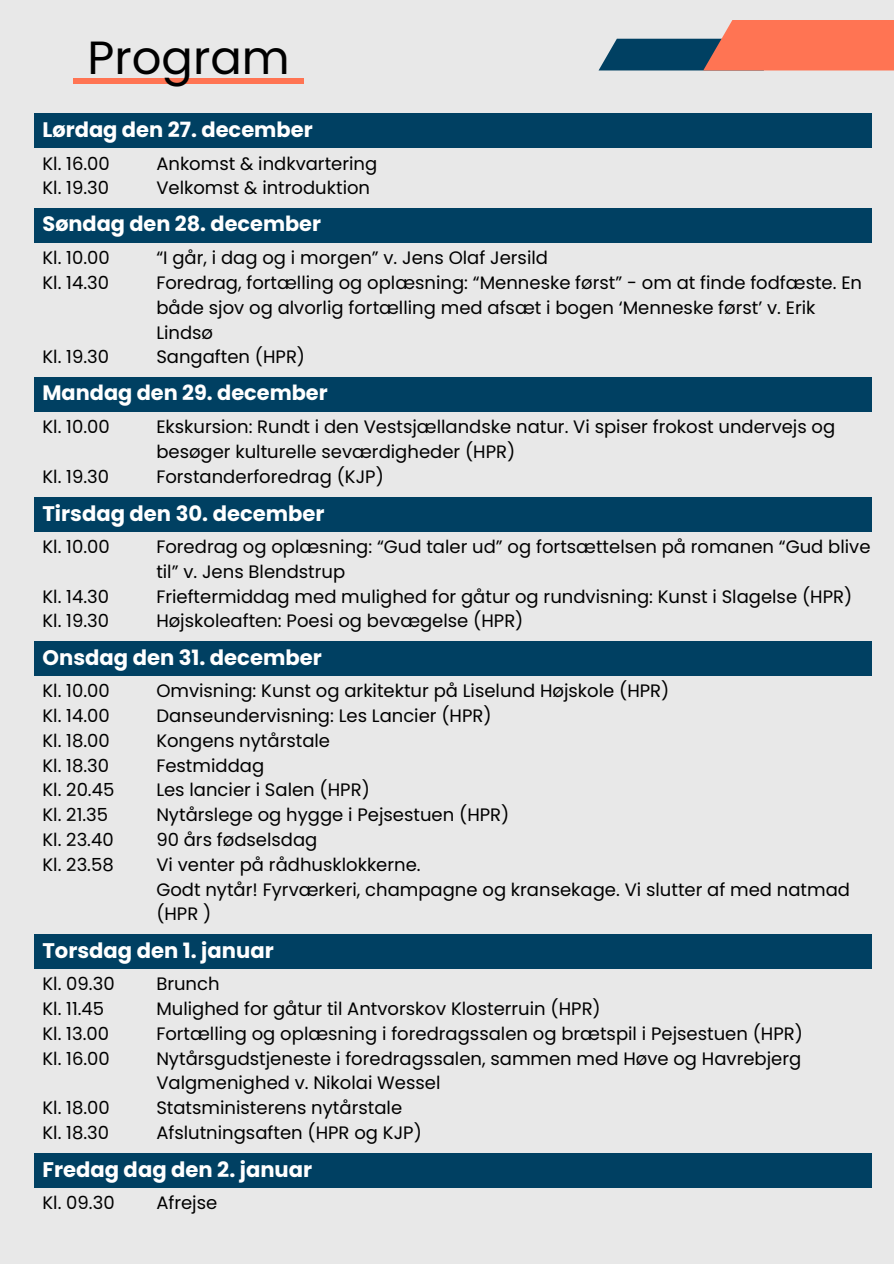
<style>
.page{position:relative;width:894px;height:1264px;background:#fff}
.page>*{position:absolute;margin:0;border:0;box-sizing:border-box;transform-origin:0 0}
.t1{font:46.5px "Poppins";color:#000}
.t2{font:700 21.15px "Poppins";color:#fff}
.t3{font:700 21px "Poppins";color:#fff}
.t4{font:700 20.85px "Poppins";color:#fff}
.t5{font:18px/24.8px "Poppins";color:#000}
</style>
<div class="page">
<div style="left:0;top:0;width:893px;height:1263px;background:#e8e8e8"></div>
<svg style="left:599px;top:20px;width:294px;height:50px"></svg>
<div style="left:73px;top:78px;width:231px;height:6px;background:#ff7453"></div>
<div style="left:34px;top:113px;width:837px;height:34px;background:#004062"></div>
<div style="left:34px;top:208px;width:837px;height:34px;background:#004062"></div>
<div style="left:34px;top:377px;width:837px;height:34px;background:#004062"></div>
<div style="left:34px;top:641px;width:837px;height:34px;background:#004062"></div>
<div style="left:34px;top:934px;width:837px;height:34px;background:#004062"></div>
<div style="left:34px;top:497px;width:837px;height:34px;background:#004062"></div>
<div style="left:34px;top:1152px;width:837px;height:35px;background:#004062"></div>
<h1 class="t1" style="left:87px;top:25px;width:204px">Program</h1>
<p class="t3" style="left:42px;top:115px;width:272px">Lørdag den 27. december</p>
<p class="t5" style="left:42px;top:151px;width:69px">Kl. 16.00</p>
<h2 class="t5" style="left:42px;top:176px;width:68px">Kl. 19.30</h2>
<p class="t5" style="left:156px;top:151px;width:222px">Ankomst &amp; indkvartering</p>
<p class="t5" style="left:156px;top:176px;width:215px">Velkomst &amp; introduktion</p>
<p class="t4" style="left:42px;top:209px;width:280px">Søndag den 28. december</p>
<p class="t5" style="left:42px;top:246px;width:69px">Kl. 10.00</p>
<p class="t5" style="left:42px;top:270px;width:68px">Kl. 14.30</p>
<h2 class="t5" style="left:42px;top:345px;width:68px">Kl. 19.30</h2>
<p class="t5" style="left:156px;top:246px;width:393px">“I går, i dag og i morgen” v. Jens Olaf Jersild</p>
<p class="t5" style="left:156px;top:270px;width:707px">Foredrag, fortælling og oplæsning: “Menneske først” - om at finde fodfæste. En både sjov og alvorlig fortælling med afsæt i bogen ‘Menneske først’ v. Erik<br>Lindsø</p>
<p class="t5" style="left:156px;top:345px;width:150px">Sangaften (HPR)</p>
<h2 class="t4" style="left:42px;top:378px;width:287px">Mandag den 29. december</h2>
<p class="t5" style="left:42px;top:415px;width:69px">Kl. 10.00</p>
<p class="t5" style="left:42px;top:464px;width:68px">Kl. 19.30</p>
<p class="t5" style="left:156px;top:415px;width:680px">Ekskursion: Rundt i den Vestsjællandske natur. Vi spiser frokost undervejs og besøger kulturelle seværdigheder (HPR)</p>
<h2 class="t5" style="left:156px;top:464px;width:229px">Forstanderforedrag (KJP)</h2>
<p class="t2" style="left:42px;top:498px;width:283px">Tirsdag den 30. december</p>
<p class="t5" style="left:42px;top:534px;width:69px">Kl. 10.00</p>
<p class="t5" style="left:42px;top:584px;width:68px">Kl. 14.30</p>
<p class="t5" style="left:42px;top:608px;width:68px">Kl. 19.30</p>
<p class="t5" style="left:156px;top:534px;width:715px">Foredrag og oplæsning: “Gud taler ud” og fortsættelsen på romanen “Gud blive til” v. Jens Blendstrup</p>
<p class="t5" style="left:156px;top:584px;width:697px">Frieftermiddag med mulighed for gåtur og rundvisning: Kunst i Slagelse (HPR)</p>
<p class="t5" style="left:156px;top:608px;width:368px">Højskoleaften: Poesi og bevægelse (HPR)</p>
<p class="t2" style="left:42px;top:643px;width:281px">Onsdag den 31. december</p>
<p class="t5" style="left:42px;top:678px;width:69px">Kl. 10.00</p>
<p class="t5" style="left:42px;top:703px;width:69px">Kl. 14.00</p>
<p class="t5" style="left:42px;top:728px;width:69px">Kl. 18.00</p>
<p class="t5" style="left:42px;top:753px;width:68px">Kl. 18.30</p>
<p class="t5" style="left:42px;top:777px;width:73px">Kl. 20.45</p>
<p class="t5" style="left:42px;top:802px;width:67px">Kl. 21.35</p>
<p class="t5" style="left:42px;top:827px;width:73px">Kl. 23.40</p>
<p class="t5" style="left:42px;top:852px;width:73px">Kl. 23.58</p>
<p class="t5" style="left:156px;top:678px;width:514px">Omvisning: Kunst og arkitektur på Liselund Højskole (HPR)</p>
<p class="t5" style="left:156px;top:703px;width:337px">Danseundervisning: Les Lancier (HPR)</p>
<p class="t5" style="left:156px;top:728px;width:175px">Kongens nytårstale</p>
<h2 class="t5" style="left:156px;top:753px;width:109px">Festmiddag</h2>
<p class="t5" style="left:156px;top:777px;width:215px">Les lancier i Salen (HPR)</p>
<p class="t5" style="left:156px;top:802px;width:354px">Nytårslege og hygge i Pejsestuen (HPR)</p>
<p class="t5" style="left:156px;top:827px;width:163px">90 års fødselsdag</p>
<p class="t5" style="left:156px;top:852px;width:266px">Vi venter på rådhusklokkerne.</p>
<p class="t5" style="left:156px;top:876px;width:695px">Godt nytår! Fyrværkeri, champagne og kransekage. Vi slutter af med natmad (HPR )</p>
<p class="t2" style="left:42px;top:935px;width:233px">Torsdag den 1. januar</p>
<p class="t5" style="left:42px;top:971px;width:74px">Kl. 09.30</p>
<p class="t5" style="left:42px;top:996px;width:63px">Kl. 11.45</p>
<p class="t5" style="left:42px;top:1021px;width:68px">Kl. 13.00</p>
<p class="t5" style="left:42px;top:1045px;width:69px">Kl. 16.00</p>
<p class="t5" style="left:42px;top:1095px;width:69px">Kl. 18.00</p>
<p class="t5" style="left:42px;top:1120px;width:68px">Kl. 18.30</p>
<h2 class="t5" style="left:156px;top:971px;width:65px">Brunch</h2>
<p class="t5" style="left:156px;top:996px;width:446px">Mulighed for gåtur til Antvorskov Klosterruin (HPR)</p>
<p class="t5" style="left:156px;top:1021px;width:648px">Fortælling og oplæsning i foredragssalen og brætspil i Pejsestuen (HPR)</p>
<p class="t5" style="left:156px;top:1045px;width:646px">Nytårsgudstjeneste i foredragssalen, sammen med Høve og Havrebjerg<br>Valgmenighed v. Nikolai Wessel</p>
<p class="t5" style="left:156px;top:1095px;width:247px">Statsministerens nytårstale</p>
<p class="t5" style="left:156px;top:1120px;width:267px">Afslutningsaften (HPR og KJP)</p>
<p class="t2" style="left:42px;top:1154px;width:271px">Fredag dag den 2. januar</p>
<p class="t5" style="left:42px;top:1190px;width:74px">Kl. 09.30</p>
<h2 class="t5" style="left:156px;top:1190px;width:62px">Afrejse</h2>
</div>
